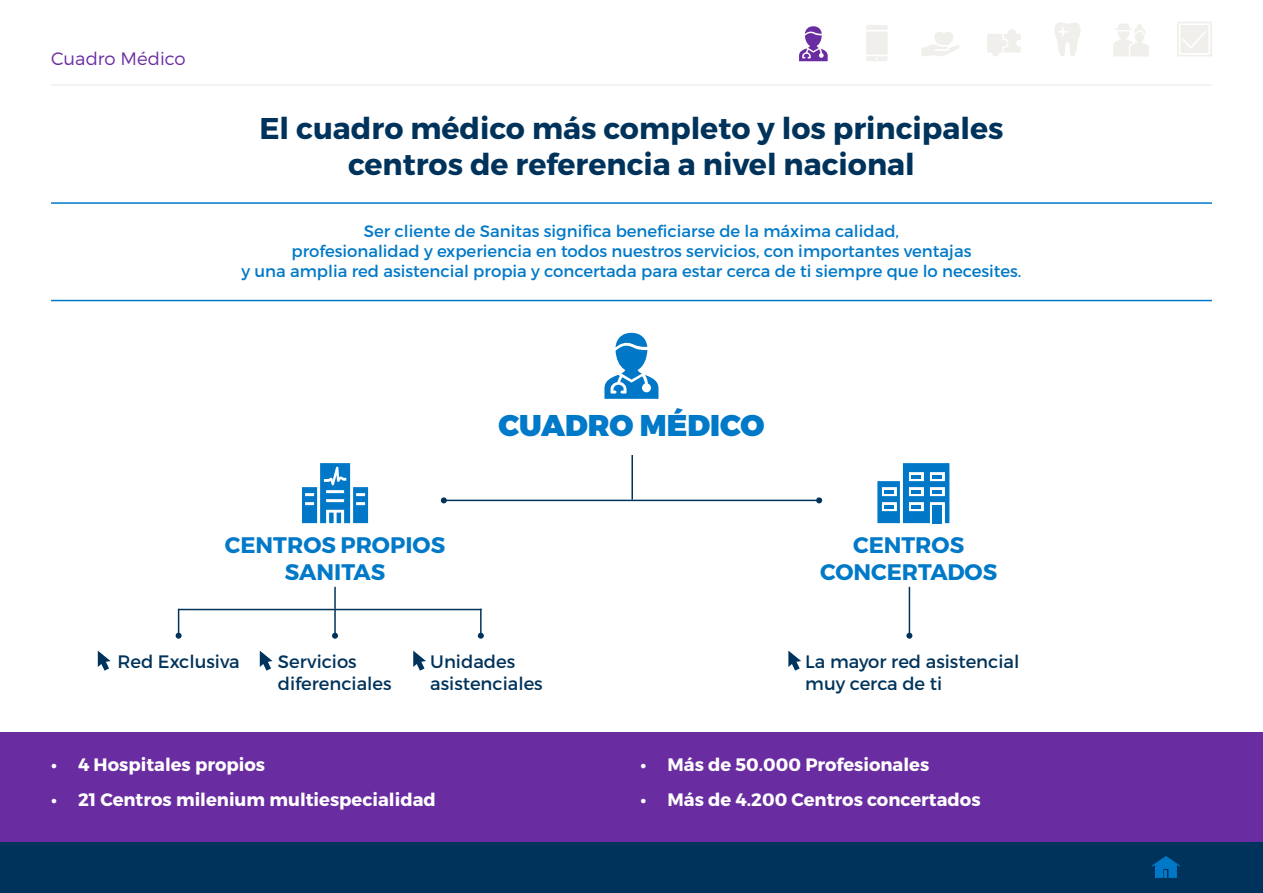
<style>
.page{position:relative;width:1263px;height:893px;background:#fff}
.page>*{position:absolute;margin:0;border:0;box-sizing:border-box;transform-origin:0 0}
.t1{font:700 30px/36px "Montserrat";color:#00335b;text-align:center}
.t2{font:900 30px "Montserrat";color:#0079c8}
.t3{font:700 22.5px/27px "Montserrat";color:#0079c8;text-align:center}
.t4{font:700 18px "Montserrat";color:#fff}
.t5{font:18px/21.6px "Montserrat";color:#00335b}
.t6{font:300 18px "Montserrat";color:#6a2ca1}
.t7{font:16.5px/19.8px "Montserrat";color:#0079c8;text-align:center}
</style>
<div class="page">
<div style="left:0;top:842px;width:1263px;height:51px;background:#00335c"></div>
<svg style="left:799px;top:26px;width:29px;height:35px"></svg>
<svg style="left:866px;top:25px;width:22px;height:36px"></svg>
<svg style="left:987px;top:29px;width:34px;height:27px"></svg>
<svg style="left:921px;top:32px;width:38px;height:24px"></svg>
<svg style="left:1054px;top:23px;width:26px;height:33px"></svg>
<svg style="left:1113px;top:24px;width:36px;height:32px"></svg>
<svg style="left:1177px;top:22px;width:35px;height:34px"></svg>
<hr style="left:51px;top:84px;width:1161px;height:2px;background:#f1efeb">
<svg style="left:1152px;top:856px;width:28px;height:22px"></svg>
<div style="left:0;top:732px;width:1263px;height:110px;background:#6a2ca1"></div>
<hr style="left:51px;top:202px;width:1161px;height:2px;background:#0079c8">
<hr style="left:51px;top:300px;width:1161px;height:1px;background:#0079c8">
<svg style="left:604px;top:333px;width:54px;height:66px"></svg>
<svg style="left:302px;top:463px;width:66px;height:60px"></svg>
<svg style="left:877px;top:463px;width:72px;height:60px"></svg>
<hr style="left:334px;top:587px;width:2px;height:22px;background:#00335b">
<hr style="left:909px;top:587px;width:1px;height:49px;background:#00335b">
<svg style="left:906px;top:633px;width:6px;height:6px"></svg>
<hr style="left:480px;top:609px;width:2px;height:27px;background:#00335b">
<svg style="left:478px;top:633px;width:6px;height:6px"></svg>
<hr style="left:334px;top:609px;width:2px;height:27px;background:#00335b">
<svg style="left:332px;top:633px;width:6px;height:6px"></svg>
<svg style="left:176px;top:609px;width:6px;height:30px"></svg>
<hr style="left:179px;top:609px;width:303px;height:1px;background:#00335b">
<hr style="left:631px;top:455px;width:2px;height:45px;background:#00335b">
<hr style="left:444px;top:500px;width:375px;height:1px;background:#00335b">
<svg style="left:816px;top:497px;width:6px;height:6px"></svg>
<svg style="left:441px;top:497px;width:6px;height:6px"></svg>
<svg style="left:98px;top:651px;width:13px;height:20px"></svg>
<svg style="left:260px;top:651px;width:13px;height:20px"></svg>
<svg style="left:413px;top:651px;width:13px;height:20px"></svg>
<svg style="left:788px;top:651px;width:13px;height:20px"></svg>
<p class="t6" style="left:51px;top:48px;width:136px">Cuadro Médico</p>
<h1 class="t1" style="left:259px;top:110px;width:746px">El cuadro médico más completo y los principales centros de referencia a nivel nacional</h1>
<p class="t7" style="left:241px;top:221px;width:782px">Ser cliente de Sanitas significa beneficiarse de la máxima calidad,<br>profesionalidad y experiencia en todos nuestros servicios, con importantes ventajas<br>y una amplia red asistencial propia y concertada para estar cerca de ti siempre que lo necesites.</p>
<h1 class="t2" style="left:498px;top:406px;width:268px">CUADRO MÉDICO</h1>
<h2 class="t3" style="left:225px;top:532px;width:222px">CENTROS PROPIOS<br>SANITAS</h2>
<h2 class="t3" style="left:820px;top:532px;width:179px">CENTROS<br>CONCERTADOS</h2>
<p class="t5" style="left:117px;top:651px;width:124px">Red Exclusiva</p>
<p class="t5" style="left:278px;top:651px;width:115px">Servicios diferenciales</p>
<p class="t5" style="left:430px;top:651px;width:114px">Unidades asistenciales</p>
<p class="t5" style="left:805px;top:651px;width:216px">La mayor red asistencial muy cerca de ti</p>
<p class="t4" style="left:51px;top:754px;width:216px">• 4 Hospitales propios</p>
<p class="t4" style="left:51px;top:788px;width:386px">• 21 Centros milenium multiespecialidad</p>
<p class="t4" style="left:640px;top:754px;width:290px">• Más de 50.000 Profesionales</p>
<p class="t4" style="left:640px;top:788px;width:342px">• Más de 4.200 Centros concertados</p>
</div>
